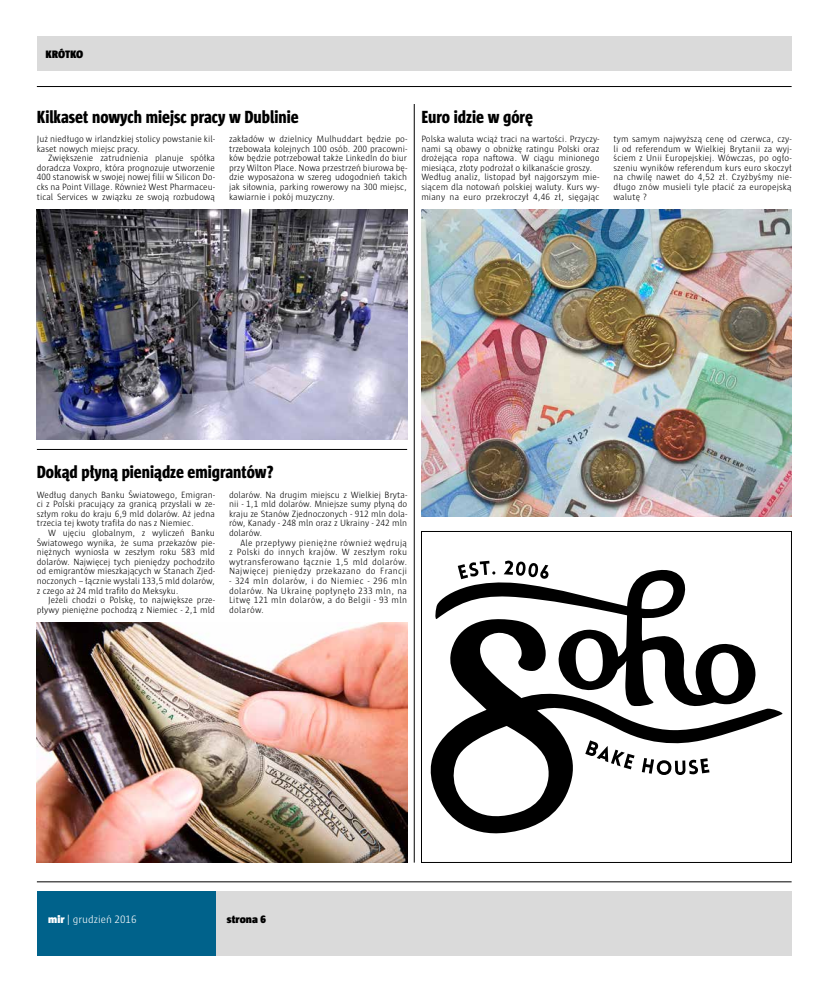
<style>
.page{position:relative;width:820px;height:993px;background:#fff}
.page>*{position:absolute;margin:0;border:0;box-sizing:border-box;transform-origin:0 0}
.t1{font:800 condensed 18px "Sun";color:#000}
.t2{font:300 11px "Sun";color:#fff}
.t3{font:900 11px "Sun";letter-spacing:-.005em;color:#000}
.t4{font:300 9.3px/9.6px "Sun";color:#000;text-align:justify}
.s1{font-weight:900}
</style>
<div class="page">
<hr style="left:37px;top:86px;width:754px;height:1px;background:#000">
<hr style="left:37px;top:881px;width:754px;height:1px;background:#000">
<div style="left:37px;top:891px;width:178px;height:64px;background:#00628b"></div>
<div style="left:215px;top:891px;width:576px;height:64px;background:#dadada"></div>
<svg style="left:430px;top:708px;width:353px;height:126px"></svg>
<svg style="left:434px;top:565px;width:322px;height:145px"></svg>
<svg style="left:585px;top:740px;width:49px;height:29px"></svg>
<svg style="left:641px;top:757px;width:68px;height:19px"></svg>
<svg style="left:457px;top:560px;width:38px;height:19px"></svg>
<svg style="left:503px;top:560px;width:45px;height:19px"></svg>
<div style="left:421px;top:531px;width:370px;height:331px;border:1px solid #000"></div>
<div style="left:37px;top:37px;width:754px;height:34px;background:#dadada"></div>
<img style="left:421px;top:209px;width:370px;height:307px">
<img style="left:37px;top:209px;width:370px;height:230px">
<hr style="left:37px;top:449px;width:370px;height:1px;background:#000">
<img style="left:37px;top:622px;width:370px;height:240px">
<hr style="left:414px;top:103px;width:1px;height:759px;background:#000">
<p class="t3" style="left:45px;top:48px;width:39px">KRÓTKO</p>
<h1 class="t1" style="left:37px;top:107px;width:263px">Kilkaset nowych miejsc pracy w Dublinie</h1>
<p class="t4" style="left:37px;top:134px;width:179px">Już niedługo w irlandzkiej stolicy powstanie kil&shy;kaset nowych miejsc pracy.</p>
<p class="t4" style="left:37px;top:153px;width:179px;text-indent:11px">Zwiększenie zatrudnienia planuje spółka doradcza Voxpro, która prognozuje utworzenie 400 stanowisk w swojej nowej filii w Silicon Do&shy;cks na Point Village. Również West Pharmaceu&shy;tical Services w związku ze swoją rozbudową</p>
<p class="t4" style="left:229px;top:134px;width:179px">zakładów w dzielnicy Mulhuddart będzie po&shy;trzebowała kolejnych 100 osób. 200 pracowni&shy;ków będzie potrzebował także LinkedIn do biur przy Wilton Place. Nowa przestrzeń biurowa bę&shy;dzie wyposażona w szereg udogodnień takich jak siłownia, parking rowerowy na 300 miejsc, kawiarnie i pokój muzyczny.</p>
<h1 class="t1" style="left:421px;top:107px;width:113px">Euro idzie w górę</h1>
<p class="t4" style="left:421px;top:134px;width:179px;text-align:left">Polska waluta wciąż traci na wartości. Przyczy&shy;nami są obawy o obniżkę ratingu Polski oraz drożejąca ropa naftowa. W ciągu minionego miesiąca, złoty podrożał o kilkanaście groszy.<br>Według analiz, listopad był najgorszym mie&shy;siącem dla notowań polskiej waluty. Kurs wy&shy;miany na euro przekroczył 4,46 zł, sięgając</p>
<p class="t4" style="left:613px;top:134px;width:179px">tym samym najwyższą cenę od czerwca, czy&shy;li od referendum w Wielkiej Brytanii za wyj&shy;ściem z Unii Europejskiej. Wówczas, po ogło&shy;szeniu wyników referendum kurs euro skoczył na chwilę nawet do 4,52 zł. Czyżbyśmy nie&shy;długo znów musieli tyle płacić za europejską walutę ?</p>
<h1 class="t1" style="left:37px;top:462px;width:238px">Dokąd płyną pieniądze emigrantów?</h1>
<p class="t4" style="left:37px;top:489px;width:179px">Według danych Banku Światowego, Emigran&shy;ci z Polski pracujący za granicą przysłali w ze&shy;szłym roku do kraju 6,9 mld dolarów. Aż jedna trzecia tej kwoty trafiła do nas z Niemiec.</p>
<p class="t4" style="left:37px;top:528px;width:179px;text-indent:11px">W ujęciu globalnym, z wyliczeń Banku Światowego wynika, że suma przekazów pie&shy;niężnych wyniosła w zeszłym roku 583 mld dolarów. Najwięcej tych pieniędzy pochodziło od emigrantów mieszkających w Stanach Zjed&shy;noczonych – łącznie wysłali 133,5 mld dolarów, z czego aż 24 mld trafiło do Meksyku.</p>
<p class="t4" style="left:37px;top:595px;width:179px;text-align:right">Jeżeli chodzi o Polskę, to największe prze&shy;pływy pieniężne pochodzą z Niemiec - 2,1 mld</p>
<p class="t4" style="left:229px;top:489px;width:179px">dolarów. Na drugim miejscu z Wielkiej Bryta&shy;nii - 1,1 mld dolarów. Mniejsze sumy płyną do kraju ze Stanów Zjednoczonych - 912 mln dola&shy;rów, Kanady - 248 mln oraz z Ukrainy - 242 mln dolarów.</p>
<p class="t4" style="left:229px;top:537px;width:179px;text-indent:11px">Ale przepływy pieniężne również wędrują z Polski do innych krajów. W zeszłym roku wytransferowano łącznie 1,5 mld dolarów.<br>Najwięcej pieniędzy przekazano do Francji</p>
<p class="t4" style="left:229px;top:576px;width:179px">- 324 mln dolarów, i do Niemiec - 296 mln dolarów. Na Ukrainę popłynęło 233 mln, na Litwę 121 mln dolarów, a do Belgii - 93 mln dolarów.</p>
<p class="t2" style="left:48px;top:913px;width:90px"><span class="s1">mir</span> | grudzień 2016</p>
<p class="t3" style="left:227px;top:912px;width:41px">strona 6</p>
</div>
